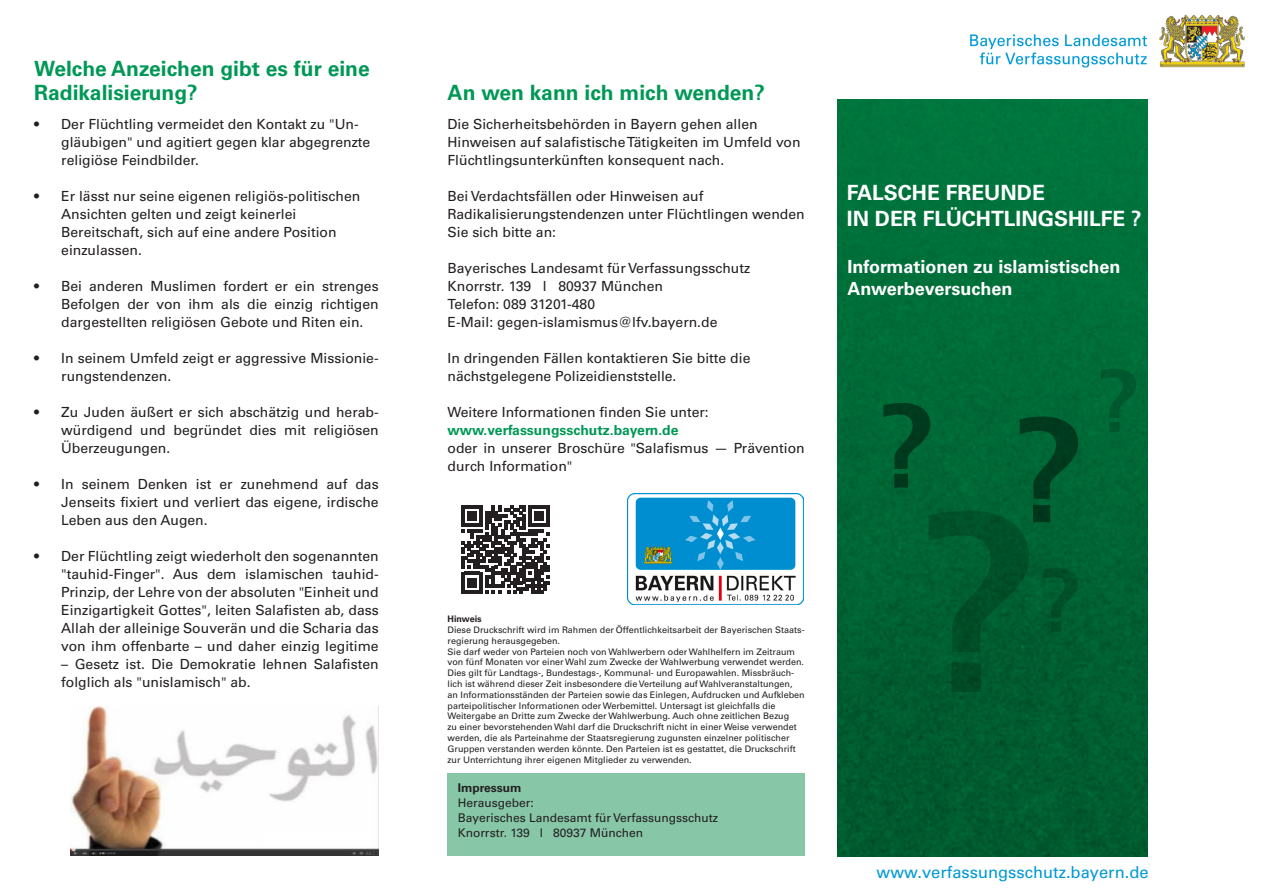
<style>
.page{position:relative;width:1263px;height:893px;background:#fff}
.page>*{position:absolute;margin:0;border:0;box-sizing:border-box;transform-origin:0 0}
.t1{font:700 143.55px "Univers LT Pro 65";color:#231f20}
.t2{font:700 115.05px "Univers LT Pro 65";color:#231f20}
.t3{font:700 21px/24px "Univers LT Pro 65";color:#009856}
.t4{font:700 21px "Univers LT Pro 65";color:#fff}
.t5{font:700 18px/21.6px "Univers LT Pro 65";color:#fff}
.t6{font:16.5px "Univers LT Pro 55 Roman";color:#0099d5}
.t7{font:13.95px/18px "Univers LT Pro 55 Roman";color:#231f20}
.t8{font:700 13.95px "Univers LT Pro 65";color:#009856}
.t9{font:12px "Univers LT Pro 55 Roman";color:#231f20}
.t10{font:700 12px "Univers LT Pro 65";color:#231f20}
.t11{font:9px/10.8px "Univers LT Pro 55 Roman";color:#231f20}
.t12{font:700 9px "Univers LT Pro 65";color:#231f20}
</style>
<div class="page">
<img style="left:838px;top:99px;width:309px;height:757px">
<img style="left:970px;top:14px;width:275px;height:54px">
<img style="left:70px;top:706px;width:309px;height:149px">
<div style="left:447px;top:773px;width:358px;height:83px;background:#87c7a7"></div>
<img style="left:627px;top:493px;width:177px;height:112px">
<svg style="left:462px;top:505px;width:87px;height:88px"></svg>
<p class="t3" style="left:34px;top:57px;width:337px">Welche Anzeichen gibt es für eine<br>Radikalisierung?</p>
<p class="t7" style="left:61px;top:115px;width:311px;text-indent:-27px">• Der Flüchtling vermeidet den Kontakt zu "Un&shy;gläubigen" und agitiert gegen klar abgegrenzte religiöse Feindbilder.</p>
<p class="t7" style="left:61px;top:187px;width:301px;text-indent:-27px">• Er lässt nur seine eigenen religiös-politischen Ansichten gelten und zeigt keinerlei Bereitschaft, sich auf eine andere Position einzulassen.</p>
<p class="t7" style="left:61px;top:277px;width:319px;text-align:justify;text-indent:-27px">• Bei anderen Muslimen fordert er ein strenges Befolgen der von ihm als die einzig richtigen dargestellten religiösen Gebote und Riten ein.</p>
<p class="t7" style="left:61px;top:349px;width:319px;text-indent:-27px">• In seinem Umfeld zeigt er aggressive Missionie&shy;rungstendenzen.</p>
<p class="t7" style="left:61px;top:403px;width:319px;text-align:justify;text-indent:-27px">• Zu Juden äußert er sich abschätzig und herab&shy;würdigend und begründet dies mit religiösen Überzeugungen.</p>
<p class="t7" style="left:61px;top:475px;width:319px;text-align:justify;text-indent:-27px">• In seinem Denken ist er zunehmend auf das Jenseits fixiert und verliert das eigene, irdische Leben aus den Augen.</p>
<p class="t7" style="left:61px;top:547px;width:319px;text-align:justify;text-indent:-27px">• Der Flüchtling zeigt wiederholt den sogenannten "tauhid-Finger". Aus dem islamischen tauhid-Prinzip, der Lehre von der absoluten "Einheit und Einzigartigkeit Gottes", leiten Salafisten ab, dass Allah der alleinige Souverän und die Scharia das von ihm offenbarte – und daher einzig legitime</p>
<p class="t7" style="left:61px;top:655px;width:319px">– Gesetz ist. Die Demokratie lehnen Salafisten folglich als "unislamisch" ab.</p>
<p class="t3" style="left:447px;top:80px;width:319px">An wen kann ich mich wenden?</p>
<p class="t7" style="left:447px;top:115px;width:355px">Die Sicherheitsbehörden in Bayern gehen allen<br>Hinweisen auf salafistische Tätigkeiten im Umfeld von<br>Flüchtlingsunterkünften konsequent nach.</p>
<p class="t7" style="left:447px;top:187px;width:359px">Bei Verdachtsfällen oder Hinweisen auf<br>Radikalisierungstendenzen unter Flüchtlingen wenden<br>Sie sich bitte an:</p>
<p class="t7" style="left:447px;top:259px;width:304px">Bayerisches Landesamt für Verfassungsschutz</p>
<p class="t7" style="left:447px;top:277px;width:217px">Knorrstr. 139 l 80937 München</p>
<p class="t7" style="left:447px;top:295px;width:149px">Telefon: 089 31201-480</p>
<p class="t7" style="left:447px;top:313px;width:271px">E-Mail: gegen-islamismus@lfv.bayern.de</p>
<p class="t7" style="left:447px;top:349px;width:304px">In dringenden Fällen kontaktieren Sie bitte die</p>
<p class="t7" style="left:447px;top:367px;width:230px">nächstgelegene Polizeidienststelle.</p>
<p class="t7" style="left:447px;top:403px;width:263px">Weitere Informationen finden Sie unter:</p>
<p class="t8" style="left:447px;top:422px;width:233px">www.verfassungsschutz.bayern.de</p>
<p class="t7" style="left:447px;top:439px;width:359px">oder in unserer Broschüre "Salafismus — Prävention durch Information"</p>
<p class="t12" style="left:447px;top:614px;width:36px">Hinweis</p>
<p class="t11" style="left:447px;top:624px;width:359px">Diese Druckschrift wird im Rahmen der Öffentlichkeitsarbeit der Bayerischen Staats&shy;regierung herausgegeben.</p>
<p class="t11" style="left:447px;top:646px;width:359px">Sie darf weder von Parteien noch von Wahlwerbern oder Wahlhelfern im Zeitraum von fünf Monaten vor einer Wahl zum Zwecke der Wahlwerbung verwendet werden.<br>Dies gilt für Landtags-, Bundestags-, Kommunal- und Europawahlen. Missbräuch&shy;lich ist während dieser Zeit insbesondere die Verteilung auf Wahlveranstaltungen, an Informationsständen der Parteien sowie das Einlegen, Aufdrucken und Aufkleben parteipolitischer Informationen oder Werbemittel. Untersagt ist gleichfalls die Weitergabe an Dritte zum Zwecke der Wahlwerbung. Auch ohne zeitlichen Bezug<br>zu einer bevorstehenden Wahl darf die Druckschrift nicht in einer Weise verwendet werden, die als Parteinahme der Staatsregierung zugunsten einzelner politischer Gruppen verstanden werden könnte. Den Parteien ist es gestattet, die Druckschrift zur Unterrichtung ihrer eigenen Mitglieder zu verwenden.</p>
<p class="t10" style="left:458px;top:781px;width:65px">Impressum</p>
<p class="t9" style="left:458px;top:796px;width:78px">Herausgeber:</p>
<p class="t9" style="left:458px;top:811px;width:262px">Bayerisches Landesamt für Verfassungsschutz</p>
<p class="t9" style="left:458px;top:826px;width:187px">Knorrstr. 139 l 80937 München</p>
<p class="t4" style="left:847px;top:180px;width:199px">FALSCHE FREUNDE</p>
<p class="t4" style="left:847px;top:206px;width:296px">IN DER FLÜCHTLINGSHILFE ?</p>
<p class="t5" style="left:847px;top:256px;width:274px">Informationen zu islamistischen<br>Anwerbeversuchen</p>
<h2 class="t2" style="left:878px;top:378px;width:59px">?</h2>
<h1 class="t1" style="left:1013px;top:386px;width:73px">?</h1>
<p class="t6" style="left:877px;top:863px;width:273px">www.verfassungsschutz.bayern.de</p>
</div>
